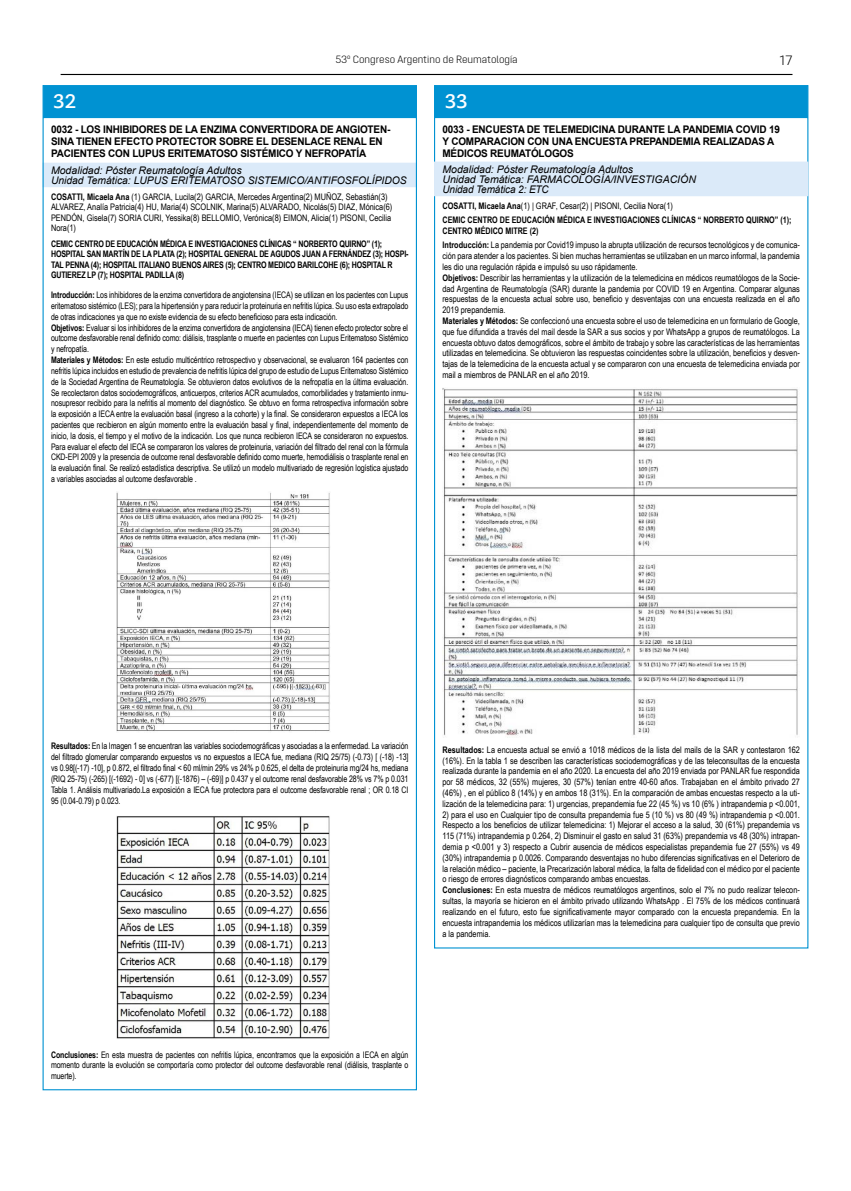
<style>
.page{position:relative;width:851px;height:1191px;background:#fff}
.page>*{position:absolute;margin:0;border:0;box-sizing:border-box;transform-origin:0 0}
.t1{font:700 19.5px "Caecilia LT Std";color:#fff}
.t2{font:300 13.5px "Opinion Pro Extended";color:#000}
.t3{font:700 10.5px/12px "Arial";letter-spacing:-.02em;color:#000;scale:.95 1}
.t4{font:italic 10.5px/9.9px "Arial";color:#000}
.t5{font:300 10.5px "Opinion Pro";color:#000}
.t6{font:9px/10.8px "Arial Narrow";color:#000}
.t7{font:9px/10.8px "Arial Narrow";color:#000;text-align:justify;scale:.95 1}
.t8{font:700 9px/10.5px "Arial Narrow";letter-spacing:-.02em;color:#000;scale:.96 1}
.t9{font:700 9px/14.1px "Arial Narrow";color:#000}
.s1{font-weight:700}
.s2{font-weight:400}
</style>
<div class="page">
<hr style="left:61px;top:74px;width:731px;height:1px;background:#000">
<img style="left:116px;top:492px;width:214px;height:239px">
<div style="left:43px;top:163px;width:374px;height:24px;background:#dbeaf9"></div>
<div style="left:43px;top:85px;width:374px;height:32px;background:#0092d2"></div>
<img style="left:116px;top:816px;width:214px;height:223px">
<div style="left:434px;top:85px;width:374px;height:32px;background:#0092d2"></div>
<div style="left:434px;top:162px;width:374px;height:34px;background:#dbeaf9"></div>
<img style="left:442px;top:388px;width:356px;height:350px">
<p class="t5" style="left:335px;top:54px;width:184px">53º Congreso Argentino de Reumatología</p>
<h2 class="t2" style="left:779px;top:53px;width:15px">17</h2>
<h1 class="t1" style="left:53px;top:89px;width:25px">32</h1>
<p class="t3" style="left:51px;top:123px;width:358px">0032 - LOS INHIBIDORES DE LA ENZIMA CONVERTIDORA DE ANGIOTEN-<br>SINA TIENEN EFECTO PROTECTOR SOBRE EL DESENLACE RENAL EN<br>PACIENTES CON LUPUS ERITEMATOSO SISTÉMICO Y NEFROPATÍA</p>
<p class="t4" style="left:51px;top:165px;width:192px">Modalidad: Póster Reumatología Adultos</p>
<p class="t6" style="left:51px;top:191px;width:343px"><span class="s1">COSATTI, Micaela Ana</span> (1) GARCIA, Lucila(2) GARCIA, Mercedes Argentina(2) MUÑOZ, Sebastián(3)<br>ALVAREZ, Analía Patricia(4) HU, Maria(4) SCOLNIK, Marina(5) ALVARADO, Nicolás(5) DIAZ, Mónica(6)<br>PENDÓN, Gisela(7) SORIA CURI, Yessika(8) BELLOMIO, Verónica(8) EIMON, Alicia(1) PISONI, Cecilia Nora(1)</p>
<p class="t4" style="left:51px;top:175px;width:357px">Unidad Temática: LUPUS ERITEMATOSO SISTEMICO/ANTIFOSFOLÍPIDOS</p>
<p class="t8" style="left:51px;top:238px;width:374px">CEMIC CENTRO DE EDUCACIÓN MÉDICA E INVESTIGACIONES CLÍNICAS “ NORBERTO QUIRNO” (1); HOSPITAL SAN MARTÍN DE LA PLATA (2); HOSPITAL GENERAL DE AGUDOS JUAN A FERNÁNDEZ (3); HOSPI-TAL PENNA (4); HOSPITAL ITALIANO BUENOS AIRES (5); CENTRO MEDICO BARILCOHE (6); HOSPITAL R GUTIEREZ LP (7); HOSPITAL PADILLA (8)</p>
<p class="t7" style="left:51px;top:290px;width:377px;text-align:left"><span class="s1">Introducción:</span> Los inhibidores de la enzima convertidora de angiotensina (IECA) se utilizan en los pacientes con Lupus eritematoso sistémico (LES); para la hipertensión y para reducir la proteinuria en nefritis lúpica. Su uso esta extrapolado de otras indicaciones ya que no existe evidencia de su efecto beneficioso para esta indicación.<br><span class="s1">Objetivos:</span> Evaluar si los inhibidores de la enzima convertidora de angiotensina (IECA) tienen efecto protector sobre el outcome desfavorable renal definido como: diálisis, trasplante o muerte en pacientes con Lupus Eritematoso Sistémico y nefropatía.<br><span class="s1">Materiales y Métodos:</span> En este estudio multicéntrico retrospectivo y observacional, se evaluaron 164 pacientes con nefritis lúpica incluidos en estudio de prevalencia de nefritis lúpica del grupo de estudio de Lupus Eritematoso Sistémico de la Sociedad Argentina de Reumatología. Se obtuvieron datos evolutivos de la nefropatía en la última evaluación.<br>Se recolectaron datos sociodemográficos, anticuerpos, criterios ACR acumulados, comorbilidades y tratamiento inmu&shy;nosupresor recibido para la nefritis al momento del diagnóstico. Se obtuvo en forma retrospectiva información sobre la exposición a IECA entre la evaluación basal (ingreso a la cohorte) y la final. Se consideraron expuestos a IECA los pacientes que recibieron en algún momento entre la evaluación basal y final, independientemente del momento de inicio, la dosis, el tiempo y el motivo de la indicación. Los que nunca recibieron IECA se consideraron no expuestos.<br>Para evaluar el efecto del IECA se compararon los valores de proteinuria, variación del filtrado del renal con la fórmula CKD-EPI 2009 y la presencia de outcome renal desfavorable definido como muerte, hemodiálisis o trasplante renal en la evaluación final. Se realizó estadística descriptiva. Se utilizó un modelo multivariado de regresión logística ajustado a variables asociadas al outcome desfavorable .</p>
<h1 class="t1" style="left:444px;top:89px;width:25px">33</h1>
<p class="t3" style="left:442px;top:123px;width:356px">0033 - ENCUESTA DE TELEMEDICINA DURANTE LA PANDEMIA COVID 19<br>Y COMPARACION CON UNA ENCUESTA PREPANDEMIA REALIZADAS A<br>MÉDICOS REUMATÓLOGOS</p>
<p class="t4" style="left:442px;top:164px;width:255px">Modalidad: Póster Reumatología Adultos<br>Unidad Temática: FARMACOLOGÍA/INVESTIGACIÓN<br>Unidad Temática 2: ETC</p>
<p class="t9" style="left:442px;top:198px;width:350px">COSATTI, Micaela Ana<span class="s2">(1) | GRAF, Cesar(2) | PISONI, Cecilia Nora(1)<br></span>CEMIC CENTRO DE EDUCACIÓN MÉDICA E INVESTIGACIONES CLÍNICAS “ NORBERTO QUIRNO” (1);</p>
<p class="t6" style="left:442px;top:223px;width:359px;line-height:14.7px"><span class="s1">CENTRO MÉDICO MITRE (2)<br>Introducción:</span> La pandemia por Covid19 impuso la abrupta utilización de recursos tecnológicos y de comunica-</p>
<p class="t6" style="left:442px;top:250px;width:359px">ción para atender a los pacientes. Si bien muchas herramientas se utilizaban en un marco informal, la pandemia les dio una regulación rápida e impulsó su uso rápidamente.<br><span class="s1">Objetivos:</span> Describir las herramientas y la utilización de la telemedicina en médicos reumatólogos de la Socie&shy;dad Argentina de Reumatología (SAR) durante la pandemia por COVID 19 en Argentina. Comparar algunas respuestas de la encuesta actual sobre uso, beneficio y desventajas con una encuesta realizada en el año 2019 prepandemia.<br><span class="s1">Materiales y Métodos:</span> Se confeccionó una encuesta sobre el uso de telemedicina en un formulario de Google, que fue difundida a través del mail desde la SAR a sus socios y por WhatsApp a grupos de reumatólogos. La encuesta obtuvo datos demográficos, sobre el ámbito de trabajo y sobre las características de las herramientas utilizadas en telemedicina. Se obtuvieron las respuestas coincidentes sobre la utilización, beneficios y desven&shy;tajas de la telemedicina de la encuesta actual y se compararon con una encuesta de telemedicina enviada por mail a miembros de PANLAR en el año 2019.</p>
<p class="t7" style="left:51px;top:741px;width:377px"><span class="s1">Resultados:</span> En la Imagen 1 se encuentran las variables sociodemográficas y asociadas a la enfermedad. La variación del filtrado glomerular comparando expuestos vs no expuestos a IECA fue, mediana (RIQ 25/75) (-0.73) [ (-18) -13] vs 0.98[(-17) -10], p 0.872, el filtrado final &lt; 60 ml/min 29% vs 24% p 0.625, el delta de proteinuria mg/24 hs, mediana (RIQ 25-75) (-265) [(-1692) - 0] vs (-677) [(-1876) – (-69)] p 0.437 y el outcome renal desfavorable 28% vs 7% p 0.031<br>Tabla 1. Análisis multivariado.La exposición a IECA fue protectora para el outcome desfavorable renal ; OR 0.18 CI 95 (0.04-0.79) p 0.023.</p>
<p class="t6" style="left:442px;top:744px;width:359px;text-align:justify"><span class="s1">Resultados:</span> La encuesta actual se envió a 1018 médicos de la lista del mails de la SAR y contestaron 162 (16%). En la tabla 1 se describen las características sociodemográficas y de las teleconsultas de la encuesta realizada durante la pandemia en el año 2020. La encuesta del año 2019 enviada por PANLAR fue respondida por 58 médicos, 32 (55%) mujeres, 30 (57%) tenían entre 40-60 años. Trabajaban en el ámbito privado 27 (46%) , en el público 8 (14%) y en ambos 18 (31%). En la comparación de ambas encuestas respecto a la uti&shy;lización de la telemedicina para: 1) urgencias, prepandemia fue 22 (45 %) vs 10 (6% ) intrapandemia p &lt;0.001,</p>
<p class="t6" style="left:442px;top:809px;width:359px">2) para el uso en Cualquier tipo de consulta prepandemia fue 5 (10 %) vs 80 (49 %) intrapandemia p &lt;0.001.<br>Respecto a los beneficios de utilizar telemedicina: 1) Mejorar el acceso a la salud, 30 (61%) prepandemia vs 115 (71%) intrapandemia p 0.264, 2) Disminuir el gasto en salud 31 (63%) prepandemia vs 48 (30%) intrapan&shy;demia p &lt;0.001 y 3) respecto a Cubrir ausencia de médicos especialistas prepandemia fue 27 (55%) vs 49 (30%) intrapandemia p 0.0026. Comparando desventajas no hubo diferencias significativas en el Deterioro de la relación médico – paciente, la Precarización laboral médica, la falta de fidelidad con el médico por el paciente o riesgo de errores diagnósticos comparando ambas encuestas.<br><span class="s1">Conclusiones:</span> En esta muestra de médicos reumatólogos argentinos, solo el 7% no pudo realizar telecon&shy;sultas, la mayoría se hicieron en el ámbito privado utilizando WhatsApp . El 75% de los médicos continuará realizando en el futuro, esto fue significativamente mayor comparado con la encuesta prepandemia. En la encuesta intrapandemia los médicos utilizarían mas la telemedicina para cualquier tipo de consulta que previo a la pandemia.</p>
<p class="t7" style="left:51px;top:1048px;width:377px"><span class="s1">Conclusiones:</span> En esta muestra de pacientes con nefritis lúpica, encontramos que la exposición a IECA en algún momento durante la evolución se comportaría como protector del outcome desfavorable renal (diálisis, trasplante o muerte).</p>
</div>
